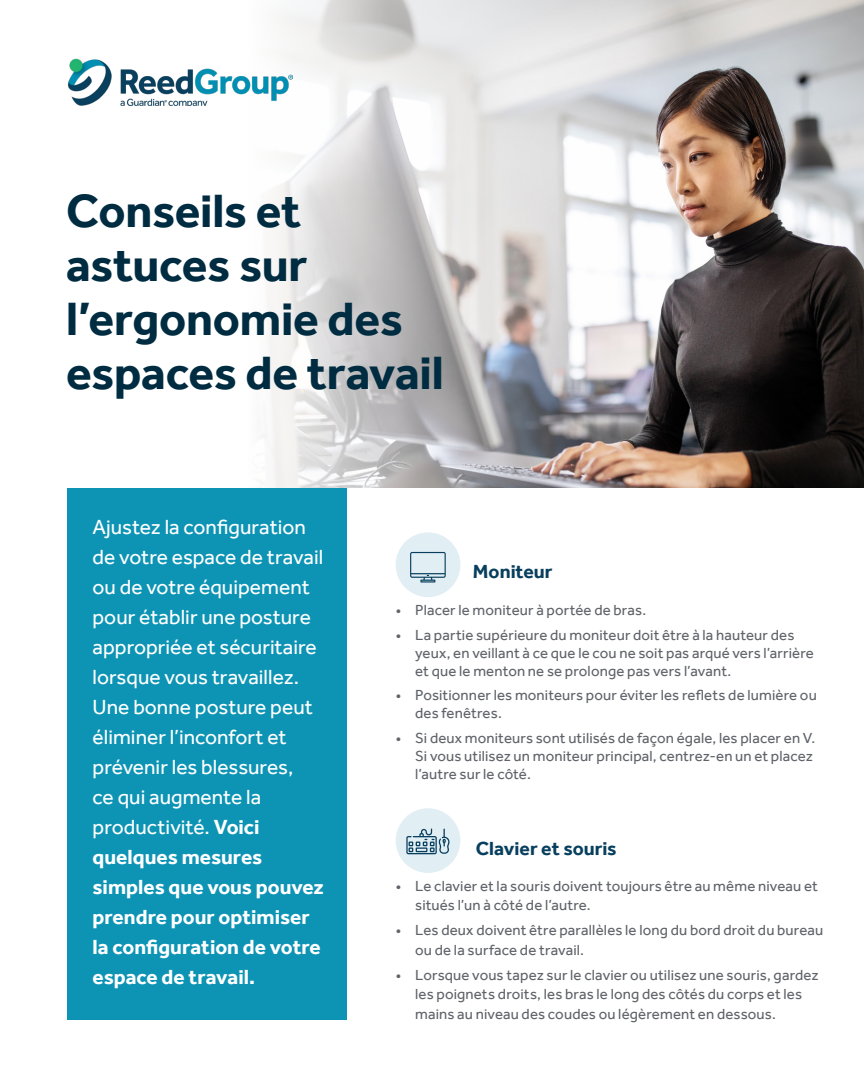
<style>
.page{position:relative;width:864px;height:1080px;background:#fff}
.page>*{position:absolute;margin:0;border:0;box-sizing:border-box;transform-origin:0 0}
.Header_2{font:700 48px/54px "Effra";letter-spacing:-.005em;color:#002c41}
.Subhead_1{font:21px/30px "Effra";color:#fff}
.Subhead_2{font:700 19.5px "Effra";color:#083f5e}
.t1{font:15px/18px "Effra";letter-spacing:.01em;color:#5f6369}
.s1{font-weight:700}
</style>
<div class="page">
<div style="left:68px;top:484px;width:279px;height:536px;background:#0d94b5"></div>
<img style="left:704px;top:0;width:160px;height:488px">
<svg style="left:67px;top:0;width:637px;height:488px"></svg>
<img style="left:68px;top:56px;width:224px;height:50px">
<div style="left:396px;top:532px;width:64px;height:65px;background:#e1eef4;border-radius:50%"></div>
<div style="left:396px;top:808px;width:64px;height:65px;background:#e1eef4;border-radius:50%"></div>
<svg style="left:410px;top:552px;width:36px;height:31px"></svg>
<svg style="left:406px;top:829px;width:44px;height:25px"></svg>
<p class="Header_2" style="left:66px;top:183px;width:379px">Conseils et astuces sur l’ergonomie des espaces de travail</p>
<p class="Subhead_1" style="left:93px;top:512px;width:233px">Ajustez la configuration de votre espace de travail ou de votre équipement pour établir une posture appropriée et sécuritaire lorsque vous travaillez.<br>Une bonne posture peut éliminer l’inconfort et prévenir les blessures,<br>ce qui augmente la productivité. <span class="s1">Voici quelques mesures simples que vous pouvez prendre pour optimiser la configuration de votre espace de travail.</span></p>
<p class="Subhead_2" style="left:473px;top:560px;width:81px">Moniteur</p>
<p class="t1" style="left:396px;top:601px;width:252px">• Placer le moniteur à portée de bras.</p>
<p class="t1" style="left:415px;top:625px;width:400px;text-indent:-20px">• La partie supérieure du moniteur doit être à la hauteur des yeux, en veillant à ce que le cou ne soit pas arqué vers l’arrière et que le menton ne se prolonge pas vers l’avant.</p>
<p class="t1" style="left:415px;top:686px;width:403px;text-indent:-20px">• Positionner les moniteurs pour éviter les reflets de lumière ou des fenêtres.</p>
<p class="t1" style="left:415px;top:729px;width:402px;text-indent:-20px">• Si deux moniteurs sont utilisés de façon égale, les placer en V.<br>Si vous utilisez un moniteur principal, centrez-en un et placez l’autre sur le côté.</p>
<p class="Subhead_2" style="left:476px;top:837px;width:142px">Clavier et souris</p>
<p class="t1" style="left:415px;top:876px;width:404px;line-height:19.5px;text-indent:-20px">• Le clavier et la souris doivent toujours être au même niveau et situés l’un à côté de l’autre.</p>
<p class="t1" style="left:415px;top:920px;width:410px;line-height:19.5px;text-indent:-20px">• Les deux doivent être parallèles le long du bord droit du bureau ou de la surface de travail.</p>
<p class="t1" style="left:415px;top:965px;width:405px;line-height:19.5px;text-indent:-20px">• Lorsque vous tapez sur le clavier ou utilisez une souris, gardez les poignets droits, les bras le long des côtés du corps et les mains au niveau des coudes ou légèrement en dessous.</p>
</div>
